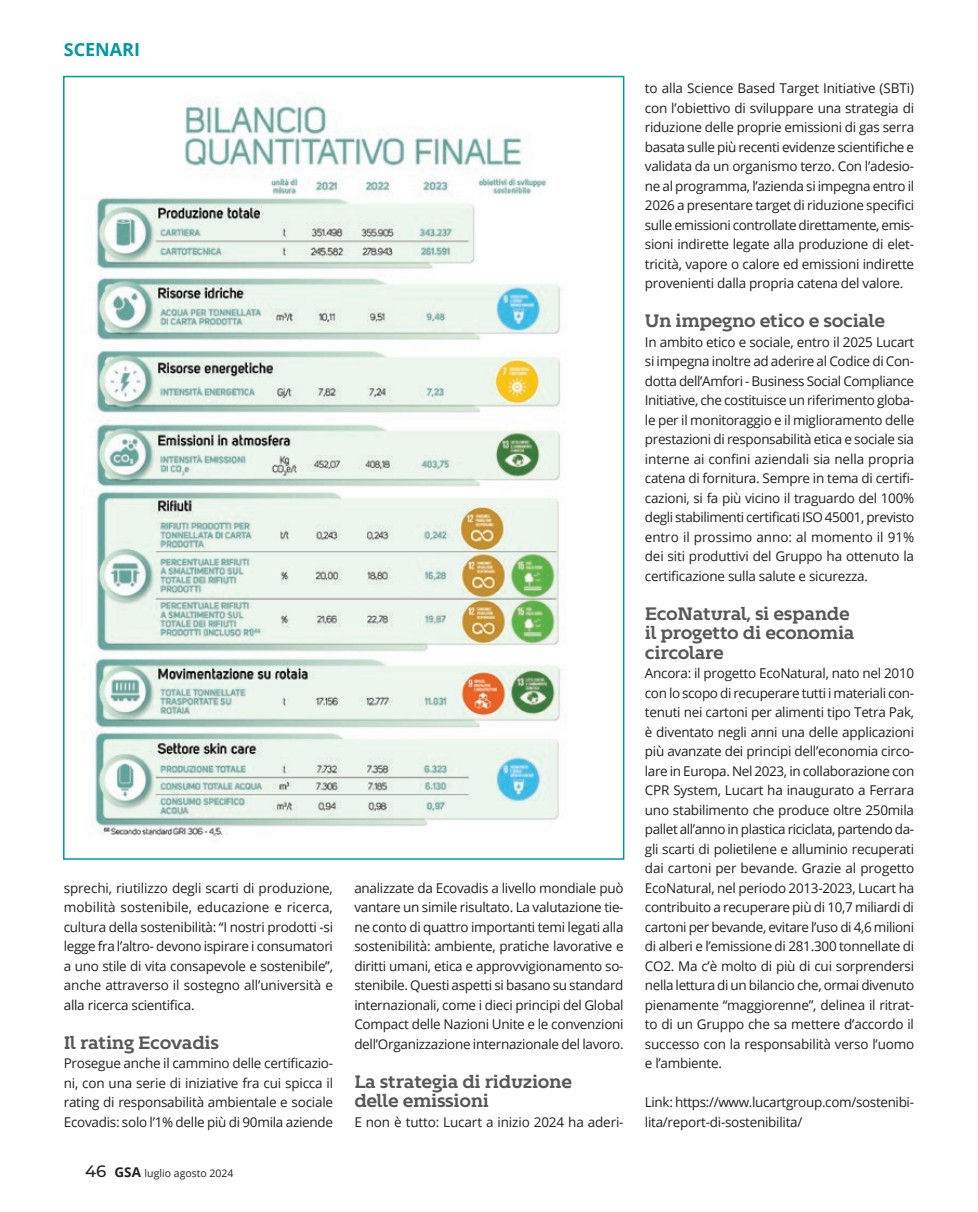
<style>
.page{position:relative;width:978px;height:1212px;background:#fff}
.page>*{position:absolute;margin:0;border:0;box-sizing:border-box;transform-origin:0 0}
.titoletti_articolo{font:700 18px/19.5px "Kontrapunkt Bob";letter-spacing:-.02em;color:#57585a}
.t1{font:700 18px "Open Sans";color:#0098a1}
.testo_GSA{font:13.5px/19.5px "Open Sans";letter-spacing:-.02em;color:#231f20;text-align:justify}
.t2{font:10.5px "Open Sans";color:#231f20}
.s1{font-family:"Montserrat";font-weight:500;font-size:16.5px}
.s2{font-weight:700;font-size:13.5px}
</style>
<div class="page">
<img style="left:91px;top:101px;width:470px;height:736px">
<p class="t1" style="left:64px;top:37px;width:78px">SCENARI</p>
<p class="testo_GSA" style="left:64px;top:878px;width:271px">sprechi, riutilizzo degli scarti di produzione, mobilità sostenibile, educazione e ricerca, cultura della sostenibilità: “I nostri prodotti -si legge fra l’altro- devono ispirare i consumatori a uno stile di vita consapevole e sostenibile”, anche attraverso il sostegno all’università e alla ricerca scientifica.</p>
<p class="titoletti_articolo" style="left:64px;top:1033px;width:157px">Il rating Ecovadis</p>
<p class="testo_GSA" style="left:64px;top:1053px;width:271px">Prosegue anche il cammino delle certificazio&shy;ni, con una serie di iniziative fra cui spicca il rating di responsabilità ambientale e sociale Ecovadis: solo l’1% delle più di 90mila aziende</p>
<p class="t2" style="left:85px;top:1166px;width:150px"><span class="s1">46</span> <span class="s2">GSA</span> luglio agosto 2024</p>
<p class="testo_GSA" style="left:354px;top:878px;width:271px">analizzate da Ecovadis a livello mondiale può vantare un simile risultato. La valutazione tie&shy;ne conto di quattro importanti temi legati alla sostenibilità: ambiente, pratiche lavorative e diritti umani, etica e approvvigionamento so&shy;stenibile. Questi aspetti si basano su standard internazionali, come i dieci principi del Global Compact delle Nazioni Unite e le convenzioni dell’Organizzazione internazionale del lavoro.</p>
<p class="titoletti_articolo" style="left:354px;top:1072px;width:219px">La strategia di riduzione</p>
<p class="titoletti_articolo" style="left:354px;top:1091px;width:136px">delle emissioni</p>
<p class="testo_GSA" style="left:354px;top:1112px;width:271px">E non è tutto: Lucart a inizio 2024 ha aderi-</p>
<p class="testo_GSA" style="left:645px;top:78px;width:271px">to alla Science Based Target Initiative (SBTi) con l’obiettivo di sviluppare una strategia di riduzione delle proprie emissioni di gas serra basata sulle più recenti evidenze scientifiche e validata da un organismo terzo. Con l’adesio&shy;ne al programma, l’azienda si impegna entro il 2026 a presentare target di riduzione specifici sulle emissioni controllate direttamente, emis&shy;sioni indirette legate alla produzione di elet&shy;tricità, vapore o calore ed emissioni indirette provenienti dalla propria catena del valore.</p>
<p class="titoletti_articolo" style="left:645px;top:311px;width:242px">Un impegno etico e sociale</p>
<p class="testo_GSA" style="left:645px;top:332px;width:271px">In ambito etico e sociale, entro il 2025 Lucart si impegna inoltre ad aderire al Codice di Con&shy;dotta dell’Amfori - Business Social Compliance Initiative, che costituisce un riferimento globa&shy;le per il monitoraggio e il miglioramento delle prestazioni di responsabilità etica e sociale sia interne ai confini aziendali sia nella propria catena di fornitura. Sempre in tema di certifi&shy;cazioni, si fa più vicino il traguardo del 100% degli stabilimenti certificati ISO 45001, previsto entro il prossimo anno: al momento il 91% dei siti produttivi del Gruppo ha ottenuto la certificazione sulla salute e sicurezza.</p>
<p class="titoletti_articolo" style="left:645px;top:604px;width:211px">EcoNatural, si espande il progetto di economia circolare</p>
<p class="testo_GSA" style="left:645px;top:663px;width:271px">Ancora: il progetto EcoNatural, nato nel 2010 con lo scopo di recuperare tutti i materiali con&shy;tenuti nei cartoni per alimenti tipo Tetra Pak, è diventato negli anni una delle applicazioni più avanzate dei principi dell’economia circo&shy;lare in Europa. Nel 2023, in collaborazione con CPR System, Lucart ha inaugurato a Ferrara uno stabilimento che produce oltre 250mila pallet all’anno in plastica riciclata, partendo da&shy;gli scarti di polietilene e alluminio recuperati dai cartoni per bevande. Grazie al progetto EcoNatural, nel periodo 2013-2023, Lucart ha contribuito a recuperare più di 10,7 miliardi di cartoni per bevande, evitare l’uso di 4,6 milioni di alberi e l’emissione di 281.300 tonnellate di CO2. Ma c’è molto di più di cui sorprendersi nella lettura di un bilancio che, ormai divenuto pienamente “maggiorenne”, delinea il ritrat&shy;to di un Gruppo che sa mettere d’accordo il successo con la responsabilità verso l’uomo e l’ambiente.</p>
<p class="testo_GSA" style="left:645px;top:1092px;width:271px">Link: https://www.lucartgroup.com/sostenibi&shy;lita/report-di-sostenibilita/</p>
</div>
